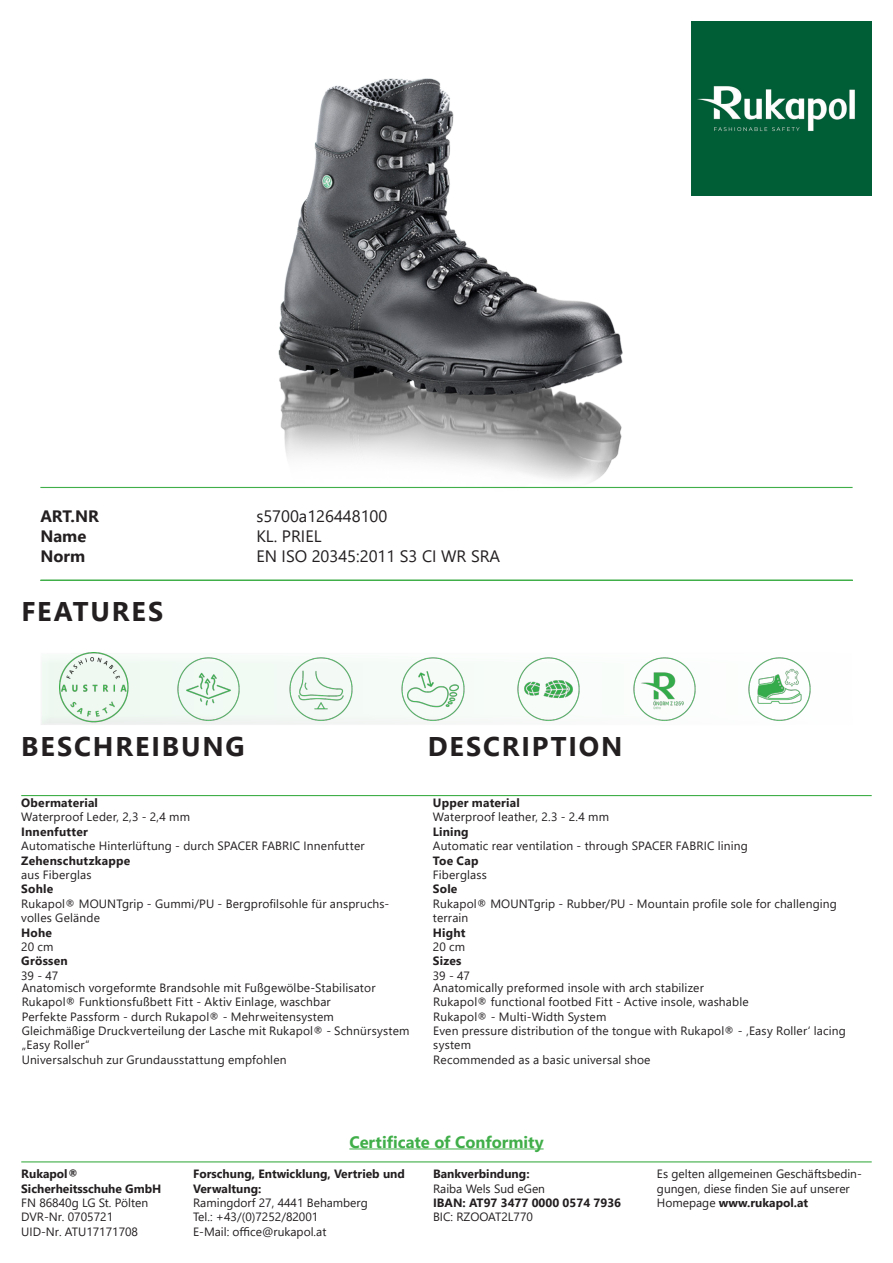
<style>
.page{position:relative;width:893px;height:1263px;background:#fff}
.page>*{position:absolute;margin:0;border:0;box-sizing:border-box;transform-origin:0 0}
.t1{font:700 27px "Segoe UI";letter-spacing:.07em;color:#231f20}
.t2{font:16.5px "Segoe UI";color:#231f20}
.t3{font:700 16.5px "Segoe UI";color:#40ae49}
.t4{font:700 16.5px "Segoe UI";color:#231f20}
.t5{font:12px/14.4px "Segoe UI";letter-spacing:.01em;color:#231f20}
.t6{font:700 12px/14.4px "Segoe UI";color:#231f20}
.t7{font:700 12px "Segoe UI";letter-spacing:.02em;color:#231f20}
.s1{font-weight:700}
</style>
<div class="page">
<hr style="left:40px;top:487px;width:813px;height:1px;background:#40ae49">
<img style="left:691px;top:21px;width:181px;height:175px">
<img style="left:220px;top:78px;width:453px;height:409px">
<div style="left:39px;top:653px;width:815px;height:73px;background:#f7fcf9"></div>
<img style="left:59px;top:653px;width:71px;height:72px">
<img style="left:173px;top:657px;width:67px;height:67px">
<img style="left:289px;top:657px;width:64px;height:64px">
<img style="left:401px;top:657px;width:64px;height:64px">
<img style="left:517px;top:657px;width:63px;height:64px">
<img style="left:633px;top:657px;width:63px;height:64px">
<hr style="left:41px;top:580px;width:812px;height:1px;background:#40ae49">
<img style="left:748px;top:657px;width:63px;height:64px">
<hr style="left:21px;top:795px;width:851px;height:1px;background:#40ae49">
<hr style="left:21px;top:1161px;width:851px;height:1px;background:#40ae49">
<hr style="left:349px;top:1148px;width:195px;height:1px;background:#40ae49">
<p class="t4" style="left:40px;top:501px;width:60px">ART.NR</p>
<p class="t2" style="left:256px;top:501px;width:133px">s5700a126448100</p>
<p class="t4" style="left:40px;top:521px;width:47px">Name</p>
<p class="t2" style="left:256px;top:521px;width:67px">KL. PRIEL</p>
<p class="t4" style="left:40px;top:540px;width:46px">Norm</p>
<p class="t2" style="left:256px;top:540px;width:245px">EN ISO 20345:2011 S3 CI WR SRA</p>
<p class="t1" style="left:21px;top:585px;width:143px">FEATURES</p>
<p class="t1" style="left:21px;top:721px;width:225px">BESCHREIBUNG</p>
<p class="t1" style="left:428px;top:721px;width:196px">DESCRIPTION</p>
<p class="t6" style="left:21px;top:794px;width:78px">Obermaterial</p>
<p class="t5" style="left:21px;top:809px;width:170px">Waterproof Leder, 2,3 - 2,4 mm</p>
<p class="t7" style="left:21px;top:820px;width:68px">Innenfutter</p>
<p class="t5" style="left:21px;top:838px;width:345px">Automatische Hinterlüftung - durch SPACER FABRIC Innenfutter</p>
<p class="t7" style="left:21px;top:849px;width:110px">Zehenschutzkappe</p>
<p class="t5" style="left:21px;top:866px;width:72px">aus Fiberglas</p>
<p class="t6" style="left:21px;top:881px;width:33px">Sohle</p>
<p class="t5" style="left:21px;top:895px;width:370px">Rukapol® MOUNTgrip - Gummi/PU - Bergprofilsohle für anspruchs&shy;volles Gelände</p>
<p class="t6" style="left:21px;top:924px;width:32px">Hohe</p>
<p class="t5" style="left:21px;top:938px;width:34px">20 cm</p>
<p class="t7" style="left:21px;top:950px;width:48px">Grössen</p>
<p class="t5" style="left:21px;top:967px;width:38px">39 - 47</p>
<p class="t5" style="left:22px;top:979px;width:355px">Anatomisch vorgeformte Brandsohle mit Fußgewölbe-Stabilisator</p>
<p class="t5" style="left:22px;top:994px;width:311px">Rukapol® Funktionsfußbett Fitt - Aktiv Einlage, waschbar</p>
<p class="t5" style="left:22px;top:1008px;width:314px">Perfekte Passform - durch Rukapol® - Mehrweitensystem</p>
<p class="t5" style="left:22px;top:1022px;width:389px">Gleichmäßige Druckverteilung der Lasche mit Rukapol® - Schnürsystem „Easy Roller“</p>
<p class="t5" style="left:22px;top:1051px;width:266px">Universalschuh zur Grundausstattung empfohlen</p>
<p class="t6" style="left:433px;top:794px;width:89px">Upper material</p>
<p class="t5" style="left:433px;top:809px;width:178px">Waterproof leather, 2.3 - 2.4 mm</p>
<p class="t6" style="left:433px;top:823px;width:37px">Lining</p>
<p class="t5" style="left:433px;top:838px;width:316px">Automatic rear ventilation - through SPACER FABRIC lining</p>
<p class="t6" style="left:433px;top:852px;width:47px">Toe Cap</p>
<p class="t5" style="left:433px;top:866px;width:56px">Fiberglass</p>
<p class="t6" style="left:433px;top:881px;width:26px">Sole</p>
<p class="t5" style="left:433px;top:895px;width:406px">Rukapol® MOUNTgrip - Rubber/PU - Mountain profile sole for challenging terrain</p>
<p class="t6" style="left:433px;top:924px;width:34px">Hight</p>
<p class="t5" style="left:433px;top:938px;width:34px">20 cm</p>
<p class="t6" style="left:433px;top:953px;width:30px">Sizes</p>
<p class="t5" style="left:433px;top:967px;width:38px">39 - 47</p>
<p class="t5" style="left:433px;top:979px;width:272px">Anatomically preformed insole with arch stabilizer</p>
<p class="t5" style="left:433px;top:994px;width:317px">Rukapol® functional footbed Fitt - Active insole, washable</p>
<p class="t5" style="left:433px;top:1008px;width:175px">Rukapol® - Multi-Width System</p>
<p class="t5" style="left:433px;top:1022px;width:414px">Even pressure distribution of the tongue with Rukapol® - ‚Easy Roller‘ lacing</p>
<p class="t5" style="left:433px;top:1037px;width:39px">system</p>
<p class="t5" style="left:433px;top:1051px;width:219px">Recommended as a basic universal shoe</p>
<p class="t6" style="left:21px;top:1166px;width:58px">Rukapol®</p>
<p class="t6" style="left:21px;top:1180px;width:142px">Sicherheitsschuhe GmbH</p>
<p class="t5" style="left:21px;top:1194px;width:128px">FN 86840g LG St. Pölten</p>
<p class="t5" style="left:21px;top:1209px;width:118px">DVR-Nr. 0705721<br>UID-Nr. ATU17171708</p>
<p class="t3" style="left:349px;top:1126px;width:196px">Certificate of Conformity</p>
<p class="t6" style="left:193px;top:1166px;width:213px">Forschung, Entwicklung, Vertrieb und<br>Verwaltung:</p>
<p class="t5" style="left:193px;top:1194px;width:176px">Ramingdorf 27, 4441 Behamberg</p>
<p class="t5" style="left:193px;top:1209px;width:127px">Tel.: +43/(0)7252/82001</p>
<p class="t5" style="left:193px;top:1223px;width:135px">E-Mail: office@rukapol.at</p>
<p class="t6" style="left:433px;top:1166px;width:98px">Bankverbindung:</p>
<p class="t5" style="left:433px;top:1180px;width:114px">Raiba Wels Sud eGen</p>
<p class="t6" style="left:433px;top:1194px;width:190px">IBAN: AT97 3477 0000 0574 7936</p>
<p class="t5" style="left:433px;top:1209px;width:101px">BIC: RZOOAT2L770</p>
<p class="t5" style="left:657px;top:1166px;width:206px">Es gelten allgemeinen Geschäftsbedin&shy;gungen, diese finden Sie auf unserer<br>Homepage <span class="s1">www.rukapol.at</span></p>
</div>
